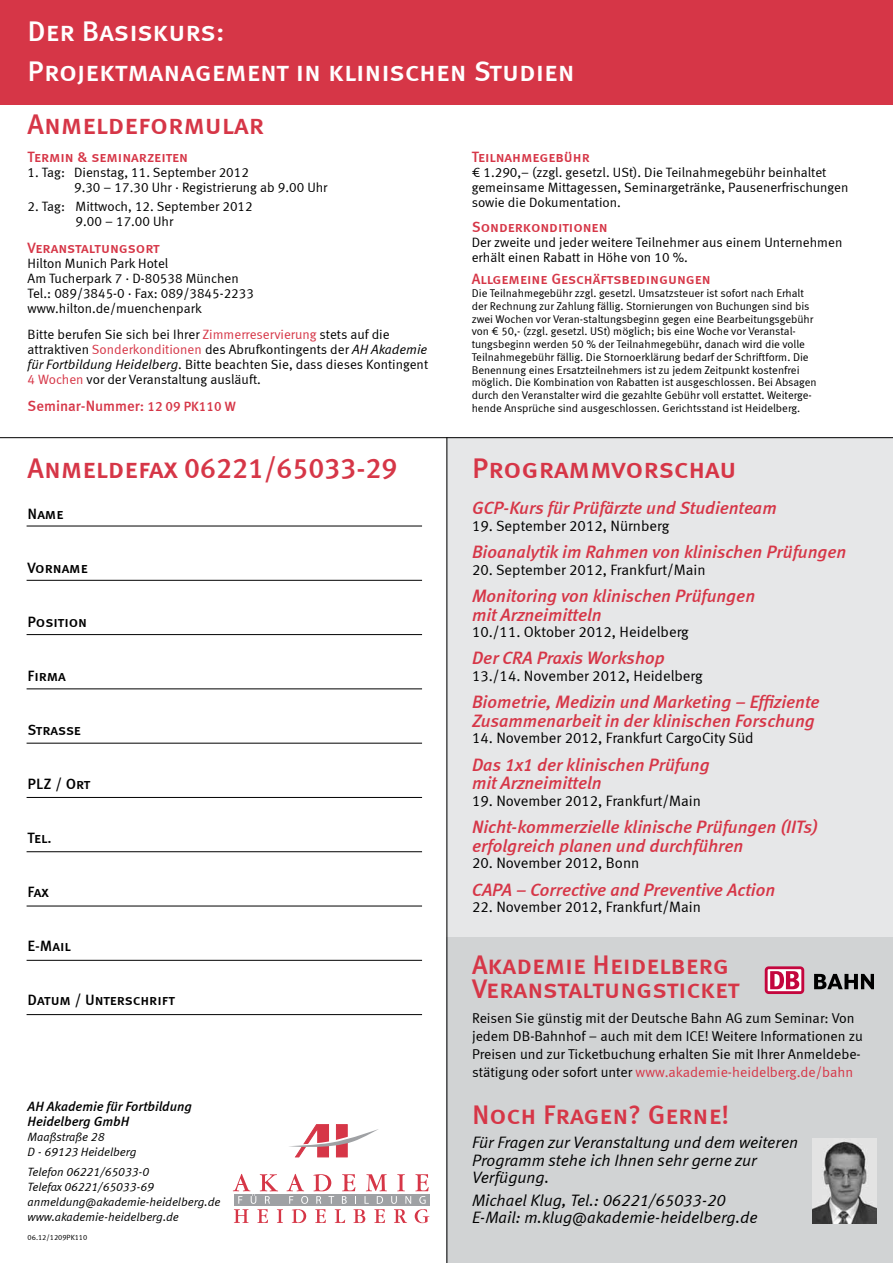
<style>
.page{position:relative;width:893px;height:1263px;background:#fff}
.page>*{position:absolute;margin:0;border:0;box-sizing:border-box;transform-origin:0 0}
.t1{font:28.5px "Meta Medium LF Caps";color:#d63647}
.t2{font:28.5px/40.5px "Meta Medium LF Caps";color:#fff}
.t3{font:27px/24px "Meta Medium LF Caps";color:#d63647}
.t4{font:italic 18px/18.8px "Meta Medium LF";color:#d63647}
.t5{font:italic 16.5px/17.2px "Meta Normal LF";color:#000}
.t6{font:15px "Meta Normal LF";color:#000}
.t7{font:15px "Meta Medium LF Caps";color:#d63647}
.t8{font:15px "Meta Medium LF Caps";letter-spacing:-.005em;color:#000}
.t9{font:15px "Meta Medium LF";color:#d63647}
.t10{font:14.25px/18px "Meta Normal LF";color:#000}
.t11{font:13.5px/15px "Meta Normal LF";color:#000}
.t12{font:italic 13.5px/15px "Meta Medium LF";color:#000}
.t13{font:italic 12px/15px "Meta Normal LF";color:#000}
.t14{font:11.25px/12.8px "Meta Normal LF";color:#000}
.t15{font:7.5px "Meta Normal LF";color:#000}
.s1{color:#d63647}
.s2{font-style:italic}
.s3{font-size:13.5px}
.s4{font-family:"Meta Medium LF Caps";font-size:13.5px}
</style>
<div class="page">
<div style="left:446px;top:437px;width:447px;height:511px;background:#e6e7e8"></div>
<div style="left:0;top:0;width:893px;height:104px;background:#d63647"></div>
<hr style="left:27px;top:526px;width:395px;height:1px;background:#000">
<hr style="left:27px;top:580px;width:395px;height:1px;background:#000">
<hr style="left:27px;top:634px;width:395px;height:1px;background:#000">
<hr style="left:27px;top:689px;width:395px;height:1px;background:#000">
<hr style="left:27px;top:743px;width:395px;height:1px;background:#000">
<hr style="left:27px;top:797px;width:395px;height:1px;background:#000">
<hr style="left:27px;top:851px;width:395px;height:1px;background:#000">
<hr style="left:27px;top:906px;width:395px;height:1px;background:#000">
<hr style="left:27px;top:960px;width:395px;height:1px;background:#000">
<hr style="left:27px;top:1014px;width:395px;height:1px;background:#000">
<svg style="left:289px;top:1124px;width:89px;height:33px"></svg>
<svg style="left:233px;top:1174px;width:196px;height:49px"></svg>
<div style="left:446px;top:938px;width:447px;height:325px;background:#d1d3d4"></div>
<img style="left:812px;top:1138px;width:64px;height:86px">
<hr style="left:446px;top:437px;width:1px;height:826px;background:#000">
<svg style="left:765px;top:966px;width:39px;height:28px"></svg>
<svg style="left:768px;top:969px;width:33px;height:22px"></svg>
<svg style="left:770px;top:971px;width:29px;height:18px"></svg>
<svg style="left:814px;top:974px;width:60px;height:15px"></svg>
<hr style="left:0;top:437px;width:893px;height:1px;background:#000">
<h1 class="t2" style="left:28px;top:10px;width:548px">Der Basiskurs:<br>Projektmanagement in klinischen Studien</h1>
<h1 class="t1" style="left:28px;top:108px;width:238px">Anmeldeformular</h1>
<p class="t7" style="left:28px;top:148px;width:162px">Termin &amp; seminarzeiten</p>
<p class="t11" style="left:74px;top:164px;width:255px;text-indent:-47px">1. Tag: Dienstag, 11. September 2012<br>9.30 − 17.30 Uhr · Registrierung ab 9.00 Uhr</p>
<p class="t11" style="left:76px;top:199px;width:179px;text-indent:-48px">2. Tag: Mittwoch, 12. September 2012<br>9.00 − 17.00 Uhr</p>
<p class="t7" style="left:28px;top:239px;width:134px">Veranstaltungsort</p>
<p class="t11" style="left:28px;top:256px;width:228px">Hilton Munich Park Hotel<br>Am Tucherpark 7 · D-80538 München<br>Tel.: 089/3845-0 · Fax: 089/3845-2233 www.hilton.de/muenchenpark</p>
<p class="t11" style="left:28px;top:326px;width:402px">Bitte berufen Sie sich bei Ihrer <span class="s1">Zimmerreservierung</span> stets auf die attraktiven <span class="s1">Sonderkonditionen</span> des Abrufkontingents der <span class="s2">AH Akademie für Fortbildung Heidelberg</span>. Bitte beachten Sie, dass dieses Kontingent <span class="s1">4 Wochen</span> vor der Veranstaltung ausläuft.</p>
<p class="t9" style="left:28px;top:397px;width:210px">Seminar-Nummer: <span class="s3">12 09 PK110</span> <span class="s4">W</span></p>
<p class="t7" style="left:472px;top:148px;width:120px">Teilnahmegebühr</p>
<p class="t11" style="left:472px;top:164px;width:378px">€ 1.290,– (zzgl. gesetzl. USt). Die Teilnahmegebühr beinhaltet gemeinsame Mittagessen, Seminargetränke, Pausenerfrischungen sowie die Dokumentation.</p>
<p class="t7" style="left:472px;top:218px;width:137px">Sonderkonditionen</p>
<p class="t11" style="left:472px;top:235px;width:372px">Der zweite und jeder weitere Teilnehmer aus einem Unternehmen erhält einen Rabatt in Höhe von 10 %.</p>
<p class="t7" style="left:472px;top:271px;width:241px">Allgemeine Geschäftsbedingungen</p>
<p class="t14" style="left:472px;top:287px;width:346px">Die Teilnahmegebühr zzgl. gesetzl. Umsatzsteuer ist sofort nach Erhalt der Rechnung zur Zahlung fällig. Stornierungen von Buchungen sind bis zwei Wochen vor Veran-staltungsbeginn -gegen eine Bearbeitungsgebühr von € 50,- (zzgl. gesetzl. USt) möglich; bis eine Woche vor Veranstal&shy;tungsbeginn werden 50 % der Teilnahmegebühr, danach wird die volle Teilnahmegebühr fällig. Die Stornoerklärung bedarf der Schriftform. Die Benennung eines Ersatzteilnehmers ist zu jedem Zeitpunkt kostenfrei möglich. Die Kombination von Rabatten ist ausgeschlossen. Bei Absagen durch den Veranstalter wird die gezahlte Gebühr voll erstattet. Weiterge&shy;hende Ansprüche sind ausgeschlossen. Gerichtsstand ist Heidelberg.</p>
<h1 class="t1" style="left:28px;top:451px;width:371px">Anmeldefax 06221/65033-29</h1>
<p class="t8" style="left:28px;top:505px;width:37px">Name</p>
<p class="t8" style="left:28px;top:559px;width:62px">Vorname</p>
<p class="t8" style="left:28px;top:613px;width:61px">Position</p>
<p class="t8" style="left:28px;top:667px;width:40px">Firma</p>
<p class="t8" style="left:28px;top:721px;width:55px">Strasse</p>
<p class="t8" style="left:28px;top:775px;width:65px">PLZ / Ort</p>
<p class="t8" style="left:28px;top:829px;width:25px">Tel.</p>
<p class="t8" style="left:28px;top:883px;width:23px">Fax</p>
<p class="t8" style="left:28px;top:937px;width:45px">E-Mail</p>
<p class="t8" style="left:28px;top:991px;width:149px">Datum / Unterschrift</p>
<p class="t12" style="left:28px;top:1099px;width:166px">AH Akademie für Fortbildung<br>Heidelberg GmbH</p>
<p class="t13" style="left:28px;top:1129px;width:110px">Maaßstraße 28<br>D - 69123 Heidelberg</p>
<p class="t13" style="left:28px;top:1164px;width:194px">Telefon 06221/65033-0<br>Telefax 06221/65033-69 anmeldung@akademie-heidelberg.de www.akademie-heidelberg.de</p>
<p class="t15" style="left:28px;top:1233px;width:61px">06.12/1209PK110</p>
<h1 class="t1" style="left:472px;top:451px;width:266px">Programmvorschau</h1>
<h3 class="t4" style="left:472px;top:498px;width:306px">GCP-Kurs für Prüfärzte und Studienteam</h3>
<p class="t6" style="left:472px;top:517px;width:199px">19. September 2012, Nürnberg</p>
<h3 class="t4" style="left:472px;top:542px;width:376px">Bioanalytik im Rahmen von klinischen Prüfungen</h3>
<p class="t6" style="left:472px;top:561px;width:235px">20. September 2012, Frankfurt/Main</p>
<h3 class="t4" style="left:472px;top:586px;width:285px">Monitoring von klinischen Prüfungen mit Arzneimitteln</h3>
<p class="t6" style="left:472px;top:623px;width:218px">10./11. Oktober 2012, Heidelberg</p>
<h3 class="t4" style="left:472px;top:648px;width:194px">Der CRA Praxis Workshop</h3>
<p class="t6" style="left:472px;top:667px;width:232px">13./14. November 2012, Heidelberg</p>
<h3 class="t4" style="left:472px;top:692px;width:349px">Biometrie, Medizin und Marketing – Effiziente<br>Zusammenarbeit in der klinischen Forschung</h3>
<p class="t6" style="left:472px;top:729px;width:283px">14. November 2012, Frankfurt CargoCity Süd</p>
<h3 class="t4" style="left:472px;top:755px;width:239px">Das 1x1 der klinischen Prüfung mit Arzneimitteln</h3>
<p class="t6" style="left:472px;top:792px;width:231px">19. November 2012, Frankfurt/Main</p>
<h3 class="t4" style="left:472px;top:817px;width:348px">Nicht-kommerzielle klinische Prüfungen (IITs) erfolgreich planen und durchführen</h3>
<p class="t6" style="left:472px;top:854px;width:169px">20. November 2012, Bonn</p>
<h3 class="t4" style="left:472px;top:880px;width:305px">CAPA – Corrective and Preventive Action</h3>
<p class="t6" style="left:472px;top:898px;width:231px">22. November 2012, Frankfurt/Main</p>
<h2 class="t3" style="left:472px;top:952px;width:269px">Akademie Heidelberg<br>Veranstaltungsticket</h2>
<p class="t10" style="left:472px;top:1009px;width:392px">Reisen Sie günstig mit der Deutsche Bahn AG zum Seminar: Von jedem DB-Bahnhof − auch mit dem ICE! Weitere Informationen zu Preisen und zur Ticketbuchung erhalten Sie mit Ihrer Anmeldebe&shy;stätigung oder sofort unter <span class="s1">www.akademie-heidelberg.de/bahn</span></p>
<h2 class="t3" style="left:472px;top:1102px;width:259px">Noch Fragen? Gerne!</h2>
<p class="t5" style="left:472px;top:1134px;width:328px">Für Fragen zur Veranstaltung und dem weiteren<br>Programm stehe ich Ihnen sehr gerne zur<br>Verfügung.</p>
<p class="t5" style="left:472px;top:1192px;width:287px">Michael Klug, Tel.: 06221/65033-20<br>E-Mail: m.klug@akademie-heidelberg.de</p>
</div>
